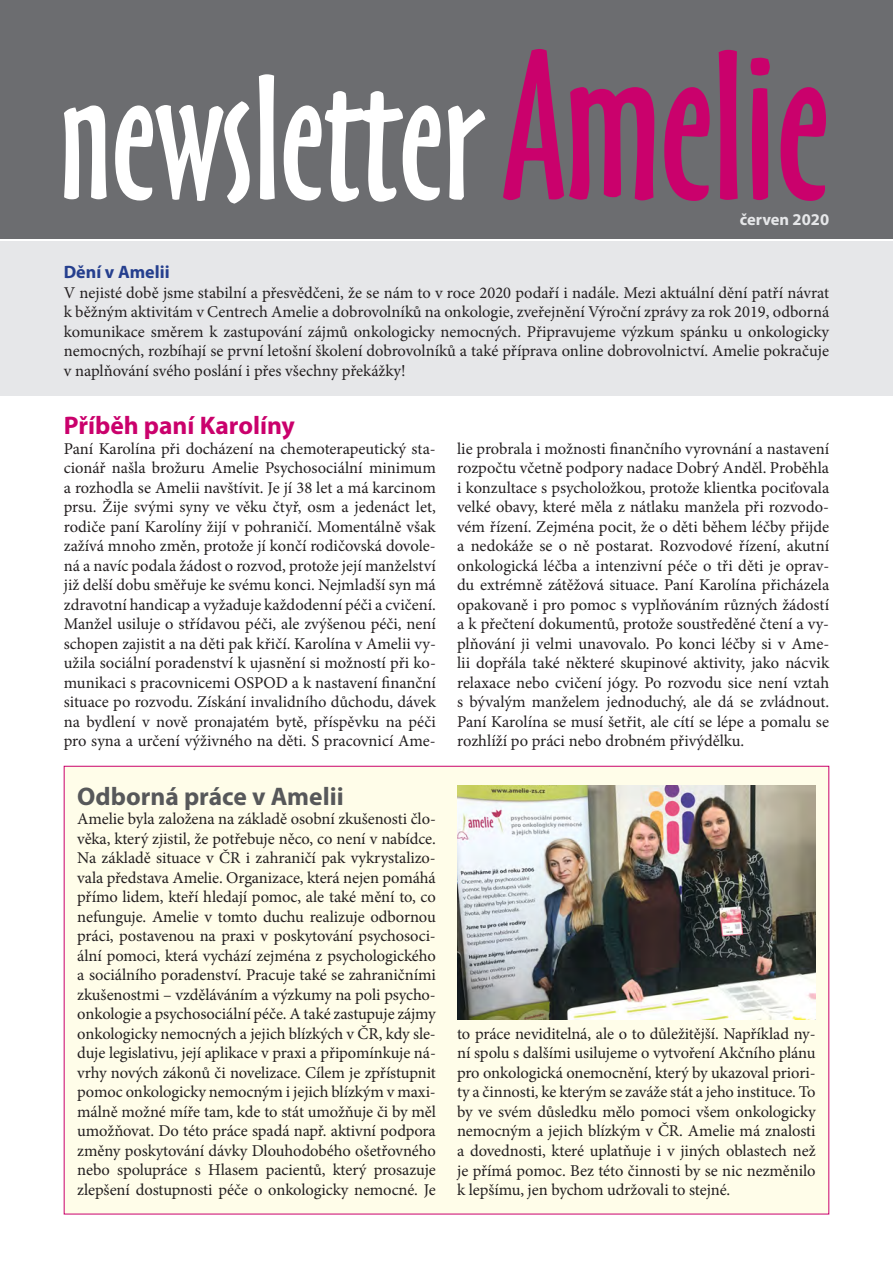
<style>
.page{position:relative;width:893px;height:1263px;background:#fff}
.page>*{position:absolute;margin:0;border:0;box-sizing:border-box;transform-origin:0 0}
.t1{font:164.1px "Oz Handicraft BT";color:#fff}
.t2{font:700 25.5px "Myriad Pro";color:#57585a}
.t3{font:700 25.5px "Myriad Pro";color:#ca016c}
.t4{font:700 18px "Myriad Pro";color:#253f8e}
.t5{font:16.5px/19.5px "Minion Pro";letter-spacing:-.005em;color:#231f20;text-align:justify}
.t6{font:700 16.5px "Myriad Pro";color:#e6e7e9}
.s1{font-size:196.5px;color:#ca016c}
</style>
<div class="page">
<div style="left:0;top:0;width:893px;height:238px;background:#6c6d70"></div>
<div style="left:0;top:241px;width:893px;height:154px;background:#e6e7e9"></div>
<div style="left:64px;top:766px;width:765px;height:448px;background:#fffde9"></div>
<img style="left:457px;top:785px;width:359px;height:234px">
<h1 class="t1" style="left:60px;top:31px;width:771px">newsletter<span class="s1">Amelie</span></h1>
<p class="t6" style="left:740px;top:209px;width:91px">červen 2020</p>
<p class="t4" style="left:64px;top:260px;width:107px">Dění v Amelii</p>
<p class="t5" style="left:64px;top:283px;width:767px">V nejisté době jsme stabilní a přesvědčeni, že se nám to v roce 2020 podaří i nadále. Mezi aktuální dění patří návrat k běžným aktivitám v Centrech Amelie a dobrovolníků na onkologie, zveřejnění Výroční zprávy za rok 2019, odborná komunikace směrem k zastupování zájmů onkologicky nemocných. Připravujeme výzkum spánku u onkologicky nemocných, rozbíhají se první letošní školení dobrovolníků a také příprava online dobrovolnictví. Amelie pokračuje v naplňování svého poslání i přes všechny překážky!</p>
<h2 class="t3" style="left:64px;top:409px;width:233px">Příběh paní Karolíny</h2>
<p class="t5" style="left:64px;top:439px;width:374px">Paní Karolína při docházení na chemoterapeutický sta&shy;cionář našla brožuru Amelie Psychosociální minimum a rozhodla se Amelii navštívit. Je jí 38 let a má karcinom prsu. Žije svými syny ve věku čtyř, osm a jedenáct let, rodiče paní Karolíny žijí v pohraničí. Momentálně však zažívá mnoho změn, protože jí končí rodičovská dovole&shy;ná a navíc podala žádost o rozvod, protože její manželství již delší dobu směřuje ke svému konci. Nejmladší syn má zdravotní handicap a vyžaduje každodenní péči a cvičení.<br>Manžel usiluje o střídavou péči, ale zvýšenou péči, není schopen zajistit a na děti pak křičí. Karolína v Amelii vy&shy;užila sociální poradenství k ujasnění si možností při ko&shy;munikaci s pracovnicemi OSPOD a k nastavení finanční situace po rozvodu. Získání invalidního důchodu, dávek na bydlení v nově pronajatém bytě, příspěvku na péči pro syna a určení výživného na děti. S pracovnicí Ame-</p>
<p class="t5" style="left:457px;top:439px;width:374px">lie probrala i možnosti finančního vyrovnání a nastavení rozpočtu včetně podpory nadace Dobrý Anděl. Proběhla i konzultace s psycholožkou, protože klientka pociťovala velké obavy, které měla z nátlaku manžela při rozvodo&shy;vém řízení. Zejména pocit, že o děti během léčby přijde a nedokáže se o ně postarat. Rozvodové řízení, akutní onkologická léčba a intenzivní péče o tři děti je oprav&shy;du extrémně zátěžová situace. Paní Karolína přicházela opakovaně i pro pomoc s vyplňováním různých žádostí a k přečtení dokumentů, protože soustředěné čtení a vy&shy;plňování ji velmi unavovalo. Po konci léčby si v Ame&shy;lii dopřála také některé skupinové aktivity, jako nácvik relaxace nebo cvičení jógy. Po rozvodu sice není vztah s bývalým manželem jednoduchý, ale dá se zvládnout.<br>Paní Karolína se musí šetřit, ale cítí se lépe a pomalu se rozhlíží po práci nebo drobném přivýdělku.</p>
<h2 class="t2" style="left:77px;top:780px;width:268px">Odborná práce v Amelii</h2>
<p class="t5" style="left:77px;top:809px;width:360px">Amelie byla založena na základě osobní zkušenosti člo&shy;věka, který zjistil, že potřebuje něco, co není v nabídce.<br>Na základě situace v ČR i zahraničí pak vykrystalizo&shy;vala představa Amelie. Organizace, která nejen pomáhá přímo lidem, kteří hledají pomoc, ale také mění to, co nefunguje. Amelie v tomto duchu realizuje odbornou práci, postavenou na praxi v poskytování psychosoci&shy;ální pomoci, která vychází zejména z psychologického a sociálního poradenství. Pracuje také se zahraničními zkušenostmi – vzděláváním a výzkumy na poli psycho&shy;onkologie a psychosociální péče. A také zastupuje zájmy onkologicky nemocných a jejich blízkých v ČR, kdy sle&shy;duje legislativu, její aplikace v praxi a připomínkuje ná&shy;vrhy nových zákonů či novelizace. Cílem je zpřístupnit pomoc onkologicky nemocným i jejich blízkým v maxi&shy;málně možné míře tam, kde to stát umožňuje či by měl umožňovat. Do této práce spadá např. aktivní podpora změny poskytování dávky Dlouhodobého ošetřovného nebo spolupráce s Hlasem pacientů, který prosazuje zlepšení dostupnosti péče o onkologicky nemocné. Je</p>
<p class="t5" style="left:457px;top:1024px;width:360px">to práce neviditelná, ale o to důležitější. Například ny&shy;ní spolu s dalšími usilujeme o vytvoření Akčního plánu pro onkologická onemocnění, který by ukazoval priori&shy;ty a činnosti, ke kterým se zaváže stát a jeho instituce. To by ve svém důsledku mělo pomoci všem onkologicky nemocným a jejich blízkým v ČR. Amelie má znalosti a dovednosti, které uplatňuje i v jiných oblastech než je přímá pomoc. Bez této činnosti by se nic nezměnilo k lepšímu, jen bychom udržovali to stejné.</p>
</div>
